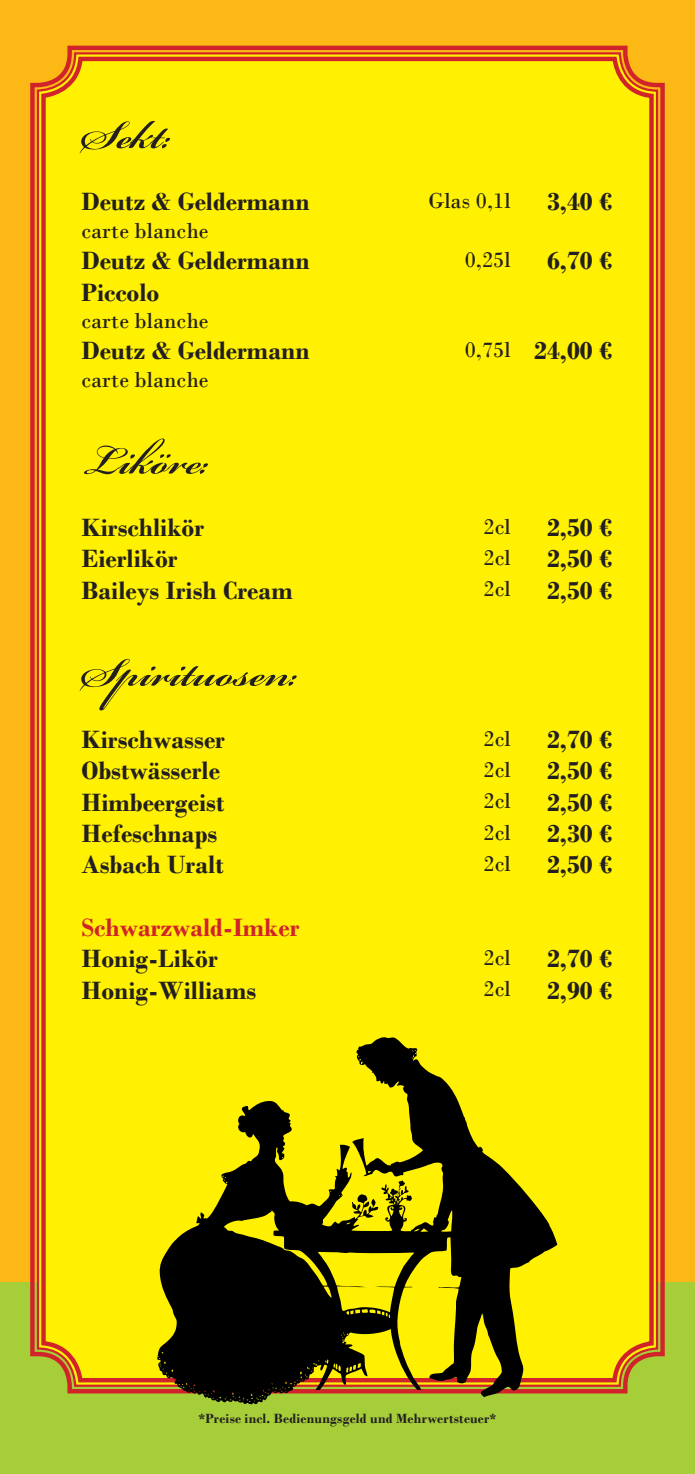
<style>
.page{position:relative;width:695px;height:1474px;background:#fff}
.page>*{position:absolute;margin:0;border:0;box-sizing:border-box;transform-origin:0 0}
.t1{font:600 61.25px "Bickham Script Pro";color:#231f20}
.t2{font:700 26.25px/31.5px "Bodoni";color:#231f20}
.t3{font:700 26.25px "Bodoni";color:#d1232a}
.t4{font:22.75px "Bodoni";color:#231f20}
.t5{font:700 14px "Bodoni";letter-spacing:.015em;color:#231f20}
</style>
<div class="page">
<div style="left:0;top:0;width:694px;height:1413px;background:#fcb814"></div>
<div style="left:0;top:1282px;width:694px;height:191px;background:#a6ce39"></div>
<div style="left:30px;top:45px;width:635px;height:1349px;background:#fff101"></div>
<div style="left:41px;top:57px;width:612px;height:1325px;border:4px solid #d1232a;border-radius:37px"></div>
<svg style="left:157px;top:1036px;width:400px;height:368px;background:#8d8302"></svg>
<p class="t1" style="left:81px;top:91px;width:92px">Sekt:</p>
<p class="t2" style="left:81px;top:186px;width:230px">Deutz &amp; Geldermann</p>
<p class="t4" style="left:81px;top:217px;width:129px">carte blanche</p>
<p class="t2" style="left:81px;top:245px;width:230px">Deutz &amp; Geldermann<br>Piccolo</p>
<p class="t4" style="left:81px;top:307px;width:129px">carte blanche</p>
<p class="t2" style="left:81px;top:335px;width:230px">Deutz &amp; Geldermann</p>
<p class="t4" style="left:81px;top:365px;width:129px">carte blanche</p>
<p class="t1" style="left:81px;top:416px;width:129px">Liköre:</p>
<p class="t4" style="left:428px;top:187px;width:84px">Glas 0,1l</p>
<p class="t2" style="left:547px;top:186px;width:66px">3,40 €</p>
<p class="t4" style="left:464px;top:246px;width:47px">0,25l</p>
<p class="t2" style="left:547px;top:245px;width:66px">6,70 €</p>
<p class="t4" style="left:464px;top:336px;width:47px">0,75l</p>
<p class="t2" style="left:534px;top:335px;width:79px">24,00 €</p>
<p class="t2" style="left:81px;top:511px;width:124px">Kirschlikör</p>
<p class="t4" style="left:483px;top:513px;width:29px">2cl</p>
<p class="t2" style="left:547px;top:511px;width:66px">2,50 €</p>
<p class="t2" style="left:81px;top:543px;width:98px">Eierlikör</p>
<p class="t4" style="left:483px;top:544px;width:29px">2cl</p>
<p class="t2" style="left:547px;top:543px;width:66px">2,50 €</p>
<p class="t2" style="left:81px;top:574px;width:213px">Baileys Irish Cream</p>
<p class="t4" style="left:483px;top:575px;width:29px">2cl</p>
<p class="t2" style="left:547px;top:574px;width:66px">2,50 €</p>
<p class="t1" style="left:81px;top:628px;width:218px">Spirituosen:</p>
<p class="t2" style="left:81px;top:723px;width:145px">Kirschwasser</p>
<p class="t4" style="left:483px;top:724px;width:29px">2cl</p>
<p class="t2" style="left:547px;top:723px;width:66px">2,70 €</p>
<p class="t2" style="left:81px;top:755px;width:140px">Obstwässerle</p>
<p class="t4" style="left:483px;top:756px;width:29px">2cl</p>
<p class="t2" style="left:547px;top:755px;width:66px">2,50 €</p>
<p class="t2" style="left:81px;top:786px;width:145px">Himbeergeist</p>
<p class="t4" style="left:483px;top:787px;width:29px">2cl</p>
<p class="t2" style="left:547px;top:786px;width:66px">2,50 €</p>
<p class="t2" style="left:81px;top:817px;width:137px">Hefeschnaps</p>
<p class="t4" style="left:483px;top:818px;width:29px">2cl</p>
<p class="t2" style="left:547px;top:817px;width:66px">2,30 €</p>
<p class="t2" style="left:81px;top:848px;width:144px">Asbach Uralt</p>
<p class="t4" style="left:483px;top:850px;width:29px">2cl</p>
<p class="t2" style="left:547px;top:848px;width:66px">2,50 €</p>
<p class="t3" style="left:81px;top:912px;width:220px">Schwarzwald-Imker</p>
<p class="t2" style="left:81px;top:943px;width:138px">Honig-Likör</p>
<p class="t4" style="left:483px;top:944px;width:29px">2cl</p>
<p class="t2" style="left:547px;top:943px;width:66px">2,70 €</p>
<p class="t2" style="left:81px;top:974px;width:176px">Honig-Williams</p>
<p class="t4" style="left:483px;top:975px;width:29px">2cl</p>
<p class="t2" style="left:547px;top:974px;width:66px">2,90 €</p>
<p class="t5" style="left:199px;top:1409px;width:299px">*Preise incl. Bedienungsgeld und Mehrwertsteuer*</p>
</div>
